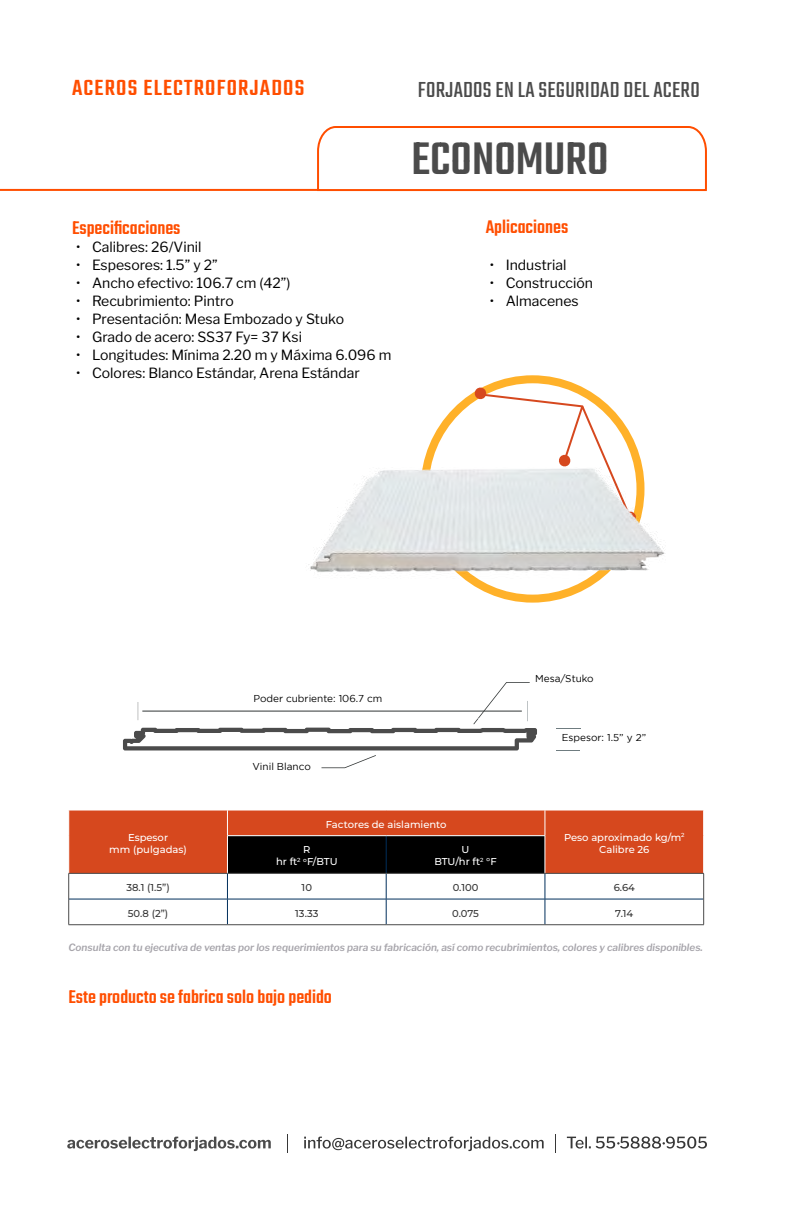
<style>
.page{position:relative;width:792px;height:1224px;background:#fff}
.page>*{position:absolute;margin:0;border:0;box-sizing:border-box;transform-origin:0 0}
.t1{font:500 50px "Teko";color:#4b4b4b}
.t2{font:24px "Teko";letter-spacing:.01em;color:#4b4b4b}
.t3{font:500 24px "Teko";letter-spacing:.05em;color:#ff4e00}
.t4{font:500 20px "Teko";color:#ff4e00}
.t5{font:14px "Libre Franklin";color:#000}
.t6{font:italic 600 10px "Libre Franklin";color:#a6a4aa}
.t7{font:500 10px/12px "Montserrat";color:#fff;text-align:center}
.t8{font:10px "Gotham";color:#000}
.t9{font:500 10px "Montserrat";color:#373737}
</style>
<div class="page">
<svg style="left:67px;top:1137px;width:204px;height:14px"></svg>
<svg style="left:304px;top:1137px;width:240px;height:14px"></svg>
<svg style="left:567px;top:1136px;width:140px;height:13px"></svg>
<svg style="left:287px;top:1134px;width:1px;height:19px"></svg>
<svg style="left:555px;top:1134px;width:1px;height:19px"></svg>
<div style="left:69px;top:811px;width:634px;height:62px;background:#d6481e"></div>
<hr style="left:69px;top:899px;width:158px;height:1px;background:#002f5c">
<hr style="left:545px;top:899px;width:158px;height:1px;background:#002f5c">
<svg style="left:227px;top:811px;width:319px;height:113px"></svg>
<hr style="left:227px;top:836px;width:1px;height:37px;background:#fff">
<hr style="left:545px;top:836px;width:1px;height:37px;background:#fff">
<svg style="left:68px;top:810px;width:1px;height:26px"></svg>
<svg style="left:703px;top:810px;width:1px;height:26px"></svg>
<hr style="left:227px;top:835px;width:159px;height:1px;background:#fff">
<hr style="left:386px;top:835px;width:159px;height:1px;background:#fff">
<hr style="left:68px;top:873px;width:159px;height:1px;background:#4b4b4b">
<hr style="left:227px;top:873px;width:159px;height:1px;background:#4b4b4b">
<hr style="left:386px;top:873px;width:159px;height:1px;background:#4b4b4b">
<hr style="left:545px;top:873px;width:159px;height:1px;background:#4b4b4b">
<svg style="left:68px;top:874px;width:1px;height:50px"></svg>
<svg style="left:703px;top:874px;width:1px;height:50px"></svg>
<hr style="left:68px;top:924px;width:159px;height:1px;background:#4b4b4b">
<hr style="left:227px;top:924px;width:159px;height:1px;background:#4b4b4b">
<hr style="left:386px;top:924px;width:159px;height:1px;background:#4b4b4b">
<hr style="left:545px;top:924px;width:159px;height:1px;background:#4b4b4b">
<svg style="left:0;top:126px;width:707px;height:66px"></svg>
<svg style="left:556px;top:750px;width:24px;height:1px"></svg>
<svg style="left:123px;top:682px;width:414px;height:86px"></svg>
<hr style="left:142px;top:711px;width:380px;height:1px;background:#313535">
<img style="left:308px;top:375px;width:357px;height:228px">
<h2 class="t3" style="left:72px;top:74px;width:234px">ACEROS ELECTROFORJADOS</h2>
<h2 class="t2" style="left:418px;top:76px;width:284px">FORJADOS EN LA SEGURIDAD DEL ACERO</h2>
<h3 class="t4" style="left:72px;top:216px;width:110px">Especificaciones</h3>
<p class="t5" style="left:76px;top:236px;width:127px">• Calibres: 26/Vinil</p>
<p class="t5" style="left:76px;top:254px;width:143px">• Espesores: 1.5” y 2”</p>
<p class="t5" style="left:76px;top:272px;width:216px">• Ancho efectivo: 106.7 cm (42”)</p>
<p class="t5" style="left:76px;top:290px;width:159px">• Recubrimiento: Pintro</p>
<p class="t5" style="left:76px;top:308px;width:270px">• Presentación: Mesa Embozado y Stuko</p>
<p class="t5" style="left:76px;top:326px;width:228px">• Grado de acero: SS37 Fy= 37 Ksi</p>
<p class="t5" style="left:76px;top:344px;width:317px">• Longitudes: Mínima 2.20 m y Máxima 6.096 m</p>
<p class="t5" style="left:76px;top:362px;width:285px">• Colores: Blanco Estándar, Arena Estándar</p>
<h1 class="t1" style="left:411px;top:130px;width:199px">ECONOMURO</h1>
<h3 class="t4" style="left:486px;top:216px;width:84px">Aplicaciones</h3>
<p class="t5" style="left:490px;top:254px;width:78px">• Industrial</p>
<p class="t5" style="left:490px;top:272px;width:105px">• Construcción</p>
<p class="t5" style="left:490px;top:290px;width:90px">• Almacenes</p>
<p class="t8" style="left:253px;top:693px;width:130px">Poder cubriente: 106.7 cm</p>
<p class="t8" style="left:253px;top:761px;width:60px">Vinil Blanco</p>
<p class="t8" style="left:535px;top:673px;width:60px">Mesa/Stuko</p>
<p class="t8" style="left:562px;top:732px;width:86px">Espesor: 1.5” y 2”</p>
<p class="t7" style="left:109px;top:831px;width:79px">Espesor<br>mm (pulgadas)</p>
<p class="t7" style="left:326px;top:818px;width:122px">Factores de aislamiento</p>
<p class="t7" style="left:564px;top:831px;width:122px">Peso aproximado kg/m<sup>2</sup></p>
<p class="t7" style="left:303px;top:843px;width:9px">R</p>
<p class="t7" style="left:599px;top:843px;width:52px">Calibre 26</p>
<p class="t7" style="left:276px;top:855px;width:63px">hr ft<sup>2</sup> <sup>o</sup>F/BTU</p>
<p class="t7" style="left:434px;top:843px;width:64px">U<br>BTU/hr ft<sup>2</sup> °F</p>
<p class="t9" style="left:126px;top:881px;width:45px">38.1 (1.5”)</p>
<p class="t9" style="left:302px;top:881px;width:12px">10</p>
<p class="t9" style="left:453px;top:881px;width:27px">0.100</p>
<p class="t9" style="left:614px;top:881px;width:23px">6.64</p>
<p class="t9" style="left:128px;top:906px;width:42px">50.8 (2”)</p>
<p class="t9" style="left:295px;top:906px;width:25px">13.33</p>
<p class="t9" style="left:452px;top:906px;width:28px">0.075</p>
<p class="t9" style="left:615px;top:906px;width:19px">7.14</p>
<p class="t6" style="left:68px;top:939px;width:636px">Consulta con tu ejecutiva de ventas por los requerimientos para su fabricación, así como recubrimientos, colores y calibres disponibles.</p>
<h3 class="t4" style="left:68px;top:985px;width:265px">Este producto se fabrica solo bajo pedido</h3>
</div>
